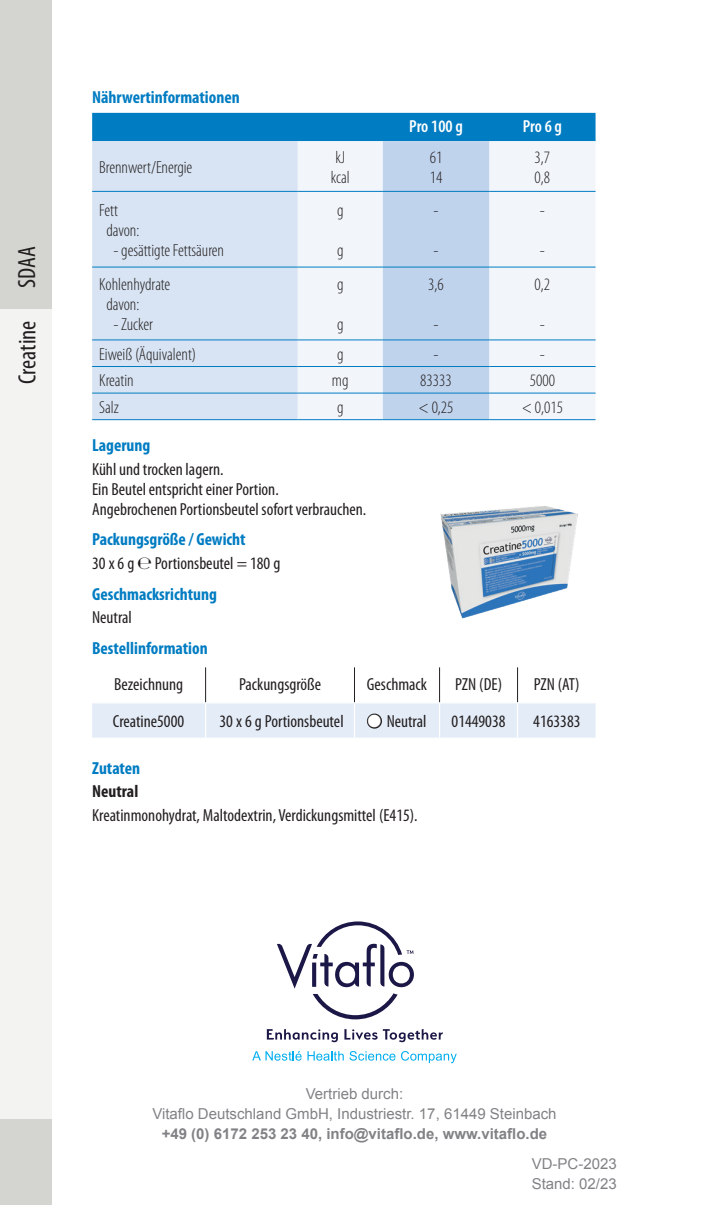
<style>
.page{position:relative;width:709px;height:1205px;background:#fff}
.page>*{position:absolute;margin:0;border:0;box-sizing:border-box;transform-origin:0 0}
.t1{font:condensed 25px "Myriad Pro";color:#231f20}
.t2{font:condensed 17.5px/20px "Myriad Pro";color:#231f20}
.t3{font:300 condensed 17.5px/20px "Myriad Pro";color:#231f20}
.t4{font:700 condensed 17.5px "Myriad Pro";color:#007cc2}
.t5{font:600 condensed 17.5px "Myriad Pro";letter-spacing:-.005em;color:#fff}
.t6{font:700 condensed 17.5px "Myriad Pro";color:#231f20}
.t7{font:15px/20px "Arial";color:#808285}
.t8{font:700 15px "Arial";color:#808285}
.s1{font-weight:700;color:#007cc2}
.s2{font-weight:300;font-stretch:normal}
</style>
<div class="page">
<div style="left:0;top:309px;width:52px;height:811px;background:#f3f3f2"></div>
<div style="left:0;top:1120px;width:52px;height:85px;background:#d4d4d0"></div>
<div style="left:0;top:0;width:52px;height:309px;background:#d4d4d0"></div>
<svg style="left:92px;top:113px;width:503px;height:306px"></svg>
<hr style="left:92px;top:191px;width:206px;height:1px;background:#007cc2">
<hr style="left:298px;top:191px;width:85px;height:1px;background:#007cc2">
<hr style="left:383px;top:191px;width:106px;height:1px;background:#007cc2">
<hr style="left:489px;top:191px;width:106px;height:1px;background:#007cc2">
<hr style="left:92px;top:267px;width:206px;height:1px;background:#007cc2">
<hr style="left:298px;top:267px;width:85px;height:1px;background:#007cc2">
<hr style="left:383px;top:267px;width:106px;height:1px;background:#007cc2">
<hr style="left:489px;top:267px;width:106px;height:1px;background:#007cc2">
<hr style="left:92px;top:339px;width:206px;height:1px;background:#007cc2">
<hr style="left:298px;top:339px;width:85px;height:1px;background:#007cc2">
<hr style="left:383px;top:339px;width:106px;height:1px;background:#007cc2">
<hr style="left:489px;top:339px;width:106px;height:1px;background:#007cc2">
<hr style="left:92px;top:366px;width:206px;height:1px;background:#007cc2">
<hr style="left:92px;top:393px;width:206px;height:1px;background:#007cc2">
<hr style="left:92px;top:419px;width:206px;height:1px;background:#007cc2">
<hr style="left:298px;top:366px;width:85px;height:1px;background:#007cc2">
<hr style="left:298px;top:393px;width:85px;height:1px;background:#007cc2">
<hr style="left:298px;top:419px;width:85px;height:1px;background:#007cc2">
<hr style="left:383px;top:366px;width:106px;height:1px;background:#007cc2">
<hr style="left:383px;top:393px;width:106px;height:1px;background:#007cc2">
<hr style="left:383px;top:419px;width:106px;height:1px;background:#007cc2">
<hr style="left:489px;top:366px;width:106px;height:1px;background:#007cc2">
<hr style="left:489px;top:393px;width:106px;height:1px;background:#007cc2">
<hr style="left:489px;top:419px;width:106px;height:1px;background:#007cc2">
<div style="left:92px;top:703px;width:503px;height:34px;background:#e4ecf7"></div>
<hr style="left:439px;top:667px;width:1px;height:35px;background:#231f20">
<hr style="left:517px;top:667px;width:1px;height:35px;background:#231f20">
<hr style="left:205px;top:703px;width:1px;height:34px;background:#fff">
<hr style="left:354px;top:703px;width:1px;height:34px;background:#fff">
<hr style="left:439px;top:703px;width:1px;height:34px;background:#fff">
<hr style="left:517px;top:703px;width:1px;height:34px;background:#fff">
<hr style="left:205px;top:667px;width:1px;height:35px;background:#231f20">
<hr style="left:354px;top:667px;width:1px;height:35px;background:#231f20">
<img style="left:440px;top:506px;width:138px;height:113px">
<svg style="left:267px;top:1029px;width:71px;height:13px"></svg>
<svg style="left:344px;top:1029px;width:99px;height:13px"></svg>
<svg style="left:252px;top:1051px;width:49px;height:9px"></svg>
<svg style="left:307px;top:1051px;width:88px;height:9px"></svg>
<svg style="left:401px;top:1051px;width:56px;height:12px"></svg>
<svg style="left:277px;top:921px;width:137px;height:98px"></svg>
<h1 class="t1" style="left:12px;top:288px;width:43px;rotate:-90deg">SDAA</h1>
<h1 class="t1" style="left:12px;top:384px;width:65px;rotate:-90deg">Creatine</h1>
<p class="t4" style="left:92px;top:86px;width:149px">Nährwertinformationen</p>
<p class="t5" style="left:409px;top:115px;width:55px">Pro 100 g</p>
<p class="t5" style="left:522px;top:115px;width:41px">Pro 6 g</p>
<p class="t3" style="left:99px;top:157px;width:95px">Brennwert/Energie</p>
<p class="t3" style="left:331px;top:147px;width:20px">kJ kcal</p>
<p class="t3" style="left:430px;top:147px;width:14px">61<br>14</p>
<p class="t3" style="left:534px;top:147px;width:17px">3,7<br>0,8</p>
<p class="t3" style="left:106px;top:200px;width:35px;text-indent:-7px">Fett davon:</p>
<p class="t3" style="left:113px;top:240px;width:112px">- gesättigte Fettsäuren</p>
<p class="t3" style="left:337px;top:200px;width:8px">g</p>
<p class="t3" style="left:337px;top:240px;width:8px">g</p>
<p class="t3" style="left:433px;top:200px;width:7px">-</p>
<p class="t3" style="left:433px;top:240px;width:7px">-</p>
<p class="t3" style="left:540px;top:200px;width:7px">-</p>
<p class="t3" style="left:540px;top:240px;width:7px">-</p>
<p class="t3" style="left:106px;top:274px;width:65px;text-indent:-7px">Kohlenhydrate davon:</p>
<p class="t3" style="left:113px;top:314px;width:41px">- Zucker</p>
<p class="t3" style="left:337px;top:274px;width:8px">g</p>
<p class="t3" style="left:337px;top:314px;width:8px">g</p>
<p class="t3" style="left:428px;top:274px;width:17px">3,6</p>
<p class="t3" style="left:433px;top:314px;width:7px">-</p>
<p class="t3" style="left:534px;top:274px;width:17px">0,2</p>
<p class="t3" style="left:540px;top:314px;width:7px">-</p>
<p class="t3" style="left:99px;top:344px;width:98px">Eiweiß (Äquivalent)</p>
<p class="t3" style="left:337px;top:344px;width:8px">g</p>
<p class="t3" style="left:433px;top:344px;width:7px">-</p>
<p class="t3" style="left:540px;top:344px;width:7px">-</p>
<p class="t3" style="left:99px;top:370px;width:36px">Kreatin</p>
<p class="t3" style="left:332px;top:370px;width:18px">mg</p>
<p class="t3" style="left:420px;top:370px;width:33px">83333</p>
<p class="t3" style="left:530px;top:370px;width:27px">5000</p>
<p class="t3" style="left:99px;top:397px;width:21px">Salz</p>
<p class="t3" style="left:337px;top:397px;width:8px">g</p>
<p class="t3" style="left:418px;top:397px;width:37px">&lt; 0,25</p>
<p class="t3" style="left:521px;top:397px;width:43px">&lt; 0,015</p>
<p class="t4" style="left:92px;top:434px;width:60px">Lagerung</p>
<p class="t2" style="left:92px;top:459px;width:276px">Kühl und trocken lagern.<br>Ein Beutel entspricht einer Portion.<br>Angebrochenen Portionsbeutel sofort verbrauchen.</p>
<p class="t2" style="left:92px;top:528px;width:190px;line-height:23.5px"><span class="s1">Packungsgröße / Gewicht<br></span>30 x 6 g <span class="s2">℮</span> Portionsbeutel = 180 g</p>
<p class="t4" style="left:92px;top:583px;width:126px">Geschmacksrichtung</p>
<p class="t2" style="left:92px;top:607px;width:41px">Neutral</p>
<p class="t4" style="left:92px;top:637px;width:117px">Bestellinformation</p>
<p class="t2" style="left:114px;top:674px;width:70px">Bezeichnung</p>
<p class="t2" style="left:239px;top:674px;width:84px">Packungsgröße</p>
<p class="t2" style="left:367px;top:674px;width:62px">Geschmack</p>
<p class="t2" style="left:455px;top:674px;width:48px">PZN (DE)</p>
<p class="t2" style="left:534px;top:674px;width:47px">PZN (AT)</p>
<p class="t2" style="left:113px;top:711px;width:73px">Creatine5000</p>
<p class="t2" style="left:219px;top:711px;width:126px">30 x 6 g Portionsbeutel</p>
<p class="t2" style="left:367px;top:711px;width:60px">● Neutral</p>
<p class="t2" style="left:451px;top:711px;width:55px">01449038</p>
<p class="t2" style="left:533px;top:711px;width:49px">4163383</p>
<p class="t4" style="left:92px;top:757px;width:50px">Zutaten</p>
<p class="t6" style="left:92px;top:780px;width:48px">Neutral</p>
<p class="t2" style="left:92px;top:805px;width:327px">Kreatinmonohydrat, Maltodextrin, Verdickungsmittel (E415).</p>
<p class="t7" style="left:152px;top:1084px;width:406px;text-align:center">Vertrieb durch:<br>Vitaflo Deutschland GmbH, Industriestr. 17, 61449 Steinbach</p>
<p class="t8" style="left:162px;top:1124px;width:387px">+49 (0) 6172 253 23 40, info@vitaflo.de, www.vitaflo.de</p>
<p class="t7" style="left:531px;top:1153px;width:87px">VD-PC-2023<br>Stand: 02/23</p>
</div>
